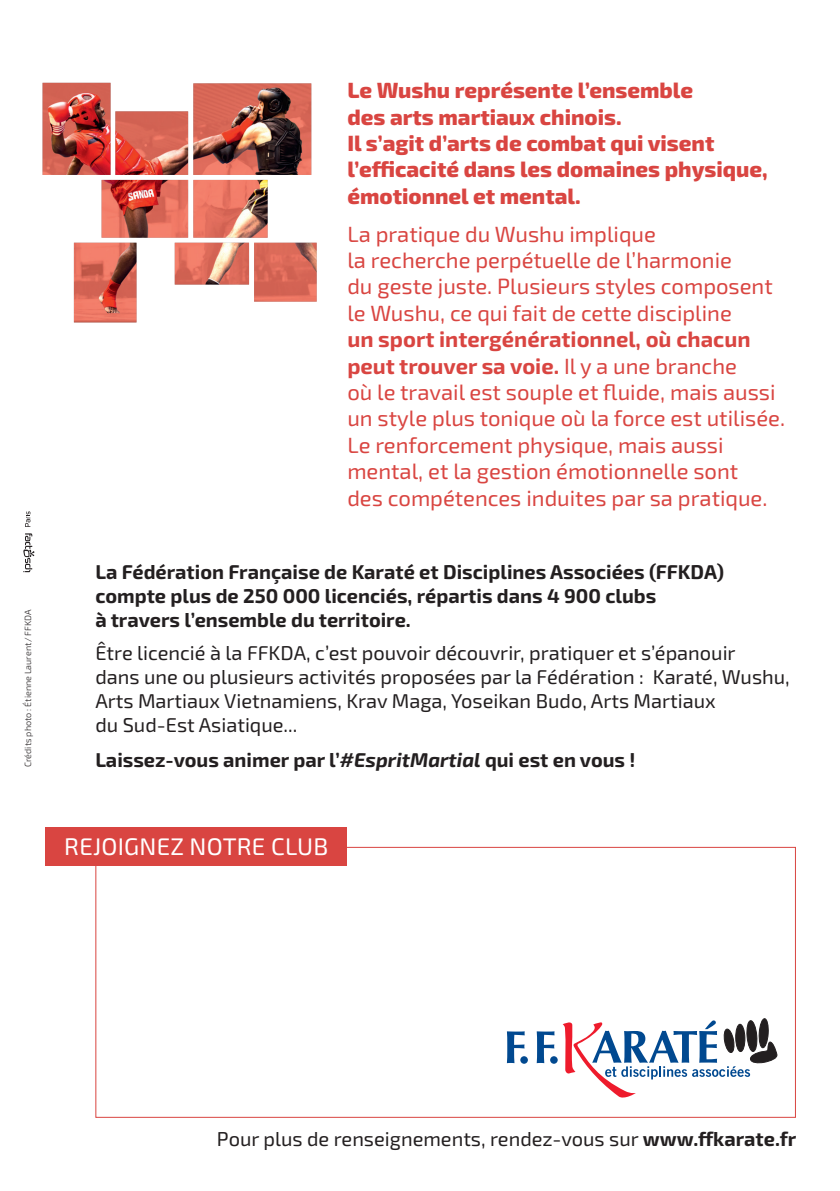
<style>
.page{position:relative;width:840px;height:1191px;background:#fff}
.page>*{position:absolute;margin:0;border:0;box-sizing:border-box;transform-origin:0 0}
.t1{font:24px "Exo 2.0";letter-spacing:.01em;color:#fff}
.t2{font:22px/26.4px "Exo 2.0";color:#d94541}
.t3{font:800 22px/26.4px "Exo 2.0";color:#d94541}
.t4{font:20px/24px "Exo 2.0";color:#231f20}
.t5{font:700 20px/24px "Exo 2.0";color:#231f20}
.t6{font:300 9px "Exo 2.0";color:#231f20}
.s1{font-weight:700}
.s2{font-style:italic}
</style>
<div class="page">
<svg style="left:23px;top:533px;width:11px;height:39px"></svg>
<svg style="left:25px;top:511px;width:5px;height:16px"></svg>
<svg style="left:506px;top:1031px;width:18px;height:32px"></svg>
<div style="left:520px;top:1056px;width:7px;height:7px;background:#014990;border-radius:50%"></div>
<svg style="left:536px;top:1031px;width:18px;height:32px"></svg>
<div style="left:550px;top:1056px;width:7px;height:7px;background:#014990;border-radius:50%"></div>
<svg style="left:562px;top:1018px;width:215px;height:80px"></svg>
<div style="left:45px;top:827px;width:302px;height:39px;background:#d94541"></div>
<img style="left:43px;top:83px;width:273px;height:239px">
<p class="t6" style="left:25px;top:767px;width:159px;rotate:-90deg">Crédits photo : Étienne Laurent / FFKDA</p>
<p class="t3" style="left:347px;top:79px;width:421px">Le Wushu représente l’ensemble<br>des arts martiaux chinois.<br>Il s’agit d’arts de combat qui visent l’efficacité dans les domaines physique, émotionnel et mental.</p>
<p class="t2" style="left:347px;top:223px;width:427px">La pratique du Wushu implique<br>la recherche perpétuelle de l’harmonie<br>du geste juste. Plusieurs styles composent le Wushu, ce qui fait de cette discipline</p>
<p class="t2" style="left:347px;top:329px;width:439px"><span class="s1">un sport intergénérationnel, où chacun peut trouver sa voie.</span> Il y a une branche<br>où le travail est souple et fluide, mais aussi un style plus tonique où la force est utilisée.<br>Le renforcement physique, mais aussi mental, et la gestion émotionnelle sont<br>des compétences induites par sa pratique.</p>
<p class="t5" style="left:95px;top:562px;width:630px">La Fédération Française de Karaté et Disciplines Associées (FFKDA) compte plus de 250 000 licenciés, répartis dans 4 900 clubs<br>à travers l’ensemble du territoire.</p>
<p class="t4" style="left:95px;top:643px;width:695px">Être licencié à la FFKDA, c’est pouvoir découvrir, pratiquer et s’épanouir<br>dans une ou plusieurs activités proposées par la Fédération : Karaté, Wushu, Arts Martiaux Vietnamiens, Krav Maga, Yoseikan Budo, Arts Martiaux<br>du Sud-Est Asiatique...</p>
<p class="t5" style="left:95px;top:750px;width:541px">Laissez-vous animer par l’<span class="s2">#EspritMartial</span> qui est en vous !</p>
<p class="t1" style="left:64px;top:838px;width:265px">REJOIGNEZ NOTRE CLUB</p>
<p class="t4" style="left:217px;top:1129px;width:580px">Pour plus de renseignements, rendez-vous sur <span class="s1">www.ffkarate.fr</span></p>
</div>
